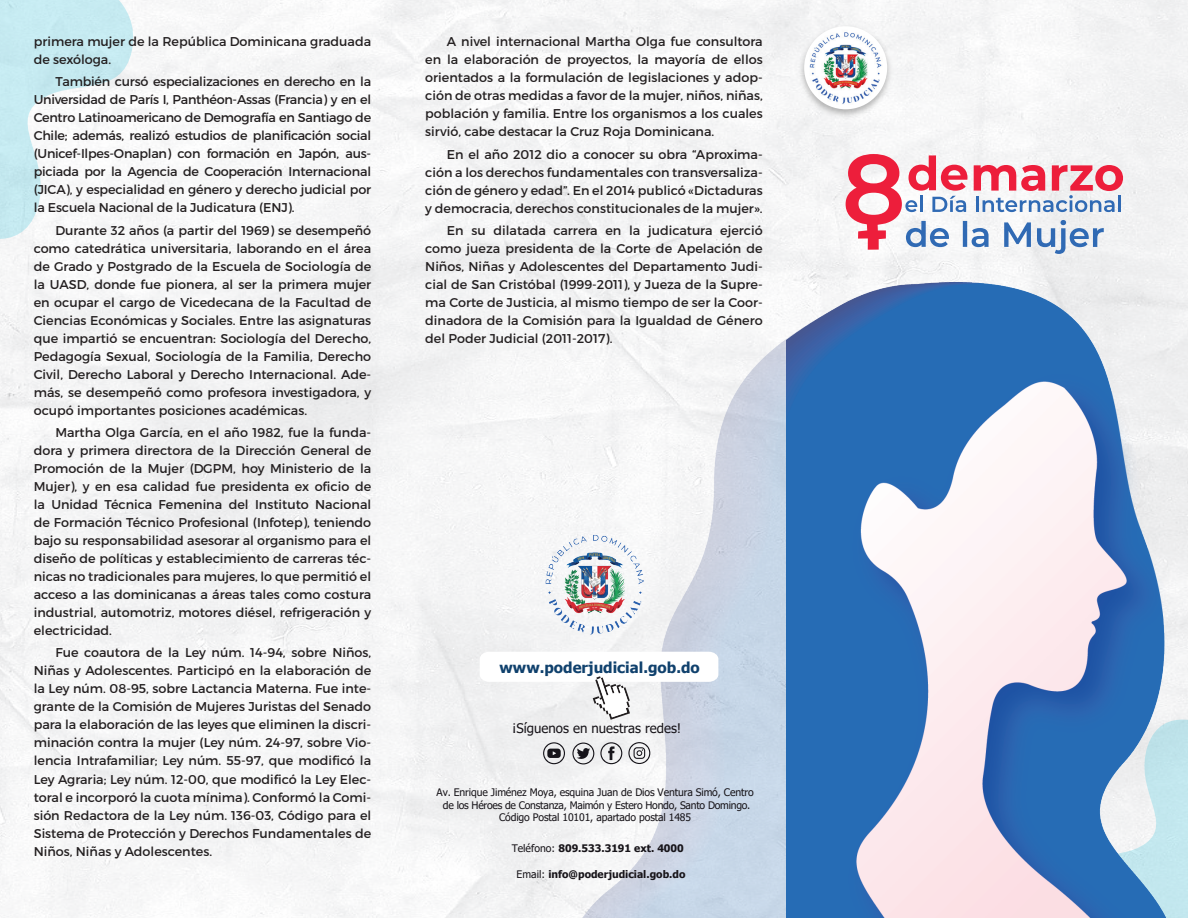
<style>
.page{position:relative;width:1188px;height:918px;background:#fff}
.page>*{position:absolute;margin:0;border:0;box-sizing:border-box;transform-origin:0 0}
.t1{font:700 15px "Tahoma";color:#10416d}
.t2{font:13.2px "Tahoma";color:#171419}
.t3{font:12.75px/18px "Montserrat";color:#231f20;text-align:justify}
.t4{font:10.35px/12.5px "Tahoma";letter-spacing:-.015em;color:#171419;text-align:center}
.t5{font:700 10.35px "Tahoma";color:#171419}
.s1{font-weight:400}
</style>
<div class="page">
<div style="left:1178px;top:720px;width:10px;height:198px;background:#c3e7ef"></div>
<svg style="left:0;top:0;width:133px;height:239px"></svg>
<svg style="left:846px;top:154px;width:277px;height:100px"></svg>
<img style="left:795px;top:21px;width:101px;height:101px">
<img style="left:804px;top:26px;width:83px;height:83px;border-radius:42px">
<img style="left:562px;top:286px;width:224px;height:632px">
<img style="left:786px;top:282px;width:392px;height:636px">
<img style="left:542px;top:531px;width:106px;height:108px">
<svg style="left:543px;top:742px;width:22px;height:22px"></svg>
<svg style="left:572px;top:743px;width:22px;height:21px"></svg>
<svg style="left:600px;top:742px;width:22px;height:22px"></svg>
<svg style="left:628px;top:742px;width:22px;height:22px"></svg>
<svg style="left:480px;top:652px;width:238px;height:68px"></svg>
<p class="t3" style="left:34px;top:33px;width:339px">primera mujer de la República Dominicana graduada de sexóloga.</p>
<p class="t3" style="left:34px;top:73px;width:339px;text-indent:22px">También cursó especializaciones en derecho en la Universidad de París I, Panthéon-Assas (Francia) y en el Centro Latinoamericano de Demografía en Santiago de Chile; además, realizó estudios de planificación social (Unicef-Ilpes-Onaplan) con formación en Japón, aus&shy;piciada por la Agencia de Cooperación Internacional (JICA), y especialidad en género y derecho judicial por la Escuela Nacional de la Judicatura (ENJ).</p>
<p class="t3" style="left:34px;top:221px;width:339px;text-indent:22px">Durante 32 años (a partir del 1969) se desempeñó como catedrática universitaria, laborando en el área de Grado y Postgrado de la Escuela de Sociología de la UASD, donde fue pionera, al ser la primera mujer en ocupar el cargo de Vicedecana de la Facultad de Ciencias Económicas y Sociales. Entre las asignaturas que impartió se encuentran: Sociología del Derecho, Pedagogía Sexual, Sociología de la Familia, Derecho Civil, Derecho Laboral y Derecho Internacional. Ade&shy;más, se desempeñó como profesora investigadora, y ocupó importantes posiciones académicas.</p>
<p class="t3" style="left:34px;top:424px;width:339px;text-indent:22px">Martha Olga García, en el año 1982, fue la funda&shy;dora y primera directora de la Dirección General de Promoción de la Mujer (DGPM, hoy Ministerio de la Mujer), y en esa calidad fue presidenta ex oficio de la Unidad Técnica Femenina del Instituto Nacional de Formación Técnico Profesional (Infotep), teniendo bajo su responsabilidad asesorar al organismo para el diseño de políticas y establecimiento de carreras téc&shy;nicas no tradicionales para mujeres, lo que permitió el acceso a las dominicanas a áreas tales como costura industrial, automotriz, motores diésel, refrigeración y electricidad.</p>
<p class="t3" style="left:34px;top:644px;width:339px;text-indent:22px">Fue coautora de la Ley núm. 14-94, sobre Niños, Niñas y Adolescentes. Participó en la elaboración de la Ley núm. 08-95, sobre Lactancia Materna. Fue inte&shy;grante de la Comisión de Mujeres Juristas del Senado para la elaboración de las leyes que eliminen la discri&shy;minación contra la mujer (Ley núm. 24-97, sobre Vio&shy;lencia Intrafamiliar; Ley núm. 55-97, que modificó la Ley Agraria; Ley núm. 12-00, que modificó la Ley Elec&shy;toral e incorporó la cuota mínima). Conformó la Comi&shy;sión Redactora de la Ley núm. 136-03, Código para el Sistema de Protección y Derechos Fundamentales de Niños, Niñas y Adolescentes.</p>
<p class="t3" style="left:425px;top:33px;width:339px;text-indent:22px">A nivel internacional Martha Olga fue consultora en la elaboración de proyectos, la mayoría de ellos orientados a la formulación de legislaciones y adop&shy;ción de otras medidas a favor de la mujer, niños, niñas, población y familia. Entre los organismos a los cuales sirvió, cabe destacar la Cruz Roja Dominicana.</p>
<p class="t3" style="left:425px;top:145px;width:339px;text-indent:22px">En el año 2012 dio a conocer su obra “Aproxima&shy;ción a los derechos fundamentales con transversaliza&shy;ción de género y edad”. En el 2014 publicó «Dictaduras y democracia, derechos constitucionales de la mujer».</p>
<p class="t3" style="left:425px;top:221px;width:339px;text-indent:22px">En su dilatada carrera en la judicatura ejerció como jueza presidenta de la Corte de Apelación de Niños, Niñas y Adolescentes del Departamento Judi&shy;cial de San Cristóbal (1999-2011), y Jueza de la Supre&shy;ma Corte de Justicia, al mismo tiempo de ser la Coor&shy;dinadora de la Comisión para la Igualdad de Género del Poder Judicial (2011-2017).</p>
<p class="t1" style="left:500px;top:657px;width:202px">www.poderjudicial.gob.do</p>
<p class="t2" style="left:512px;top:719px;width:171px">¡Síguenos en nuestras redes!</p>
<p class="t4" style="left:437px;top:787px;width:319px">Av. Enrique Jiménez Moya, esquina Juan de Dios Ventura Simó, Centro de los Héroes de Constanza, Maimón y Estero Hondo, Santo Domingo.<br>Código Postal 10101, apartado postal 1485</p>
<p class="t5" style="left:512px;top:841px;width:174px"><span class="s1">Teléfono:</span> 809.533.3191 ext. 4000</p>
<p class="t5" style="left:517px;top:867px;width:170px"><span class="s1">Email:</span> info@poderjudicial.gob.do</p>
</div>
